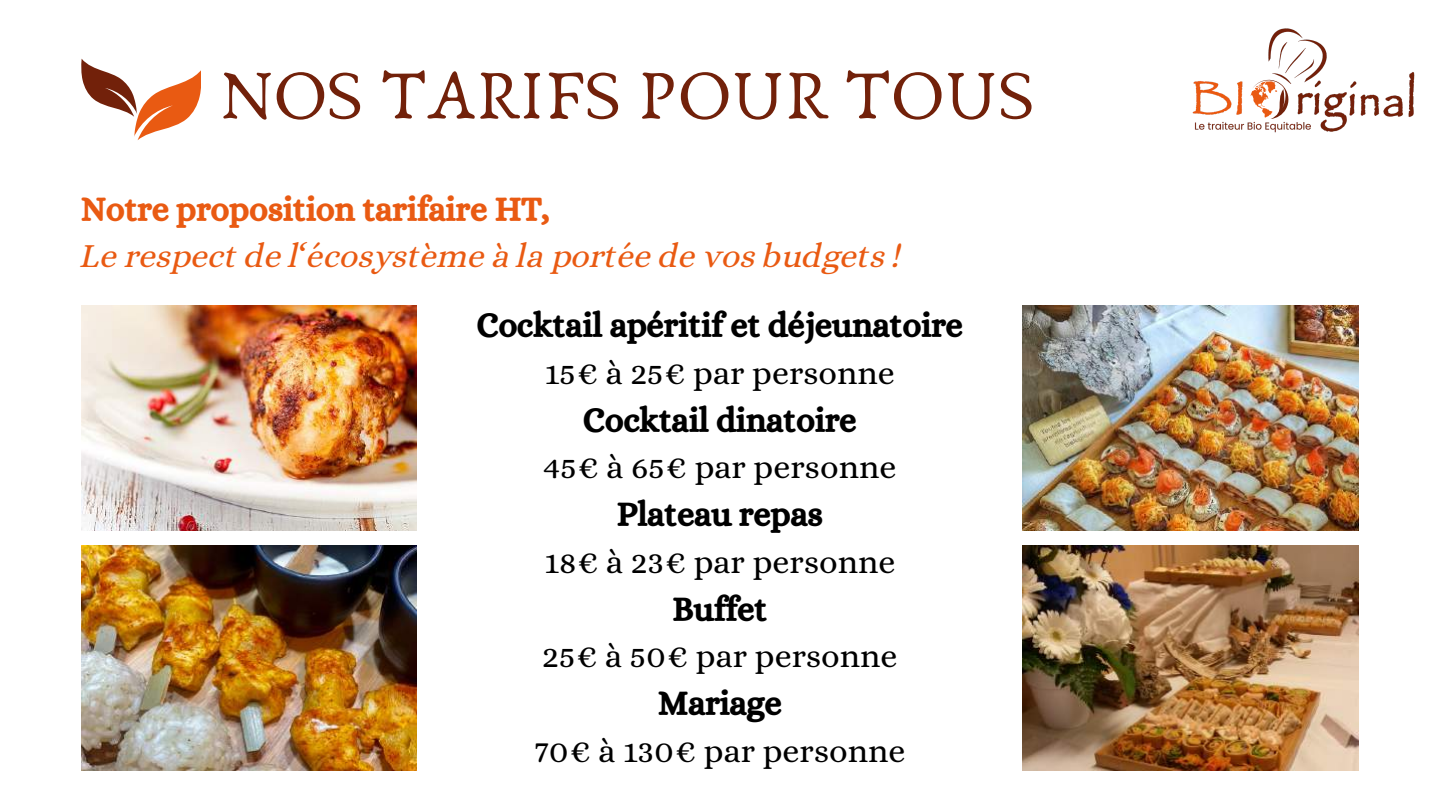
<style>
.page{position:relative;width:1440px;height:810px;background:#fff}
.page>*{position:absolute;margin:0;border:0;box-sizing:border-box;transform-origin:0 0}
.t1{font:72px "Anaktoria";color:#72210a}
.t2{font:34px "Alice";color:#000}
.t3{font:34px/47.2px "CA Generated";color:#e95a12}
.t4{font:34px "CA Generated";color:#000}
</style>
<div class="page">
<svg style="left:81px;top:59px;width:120px;height:81px"></svg>
<img style="left:1192px;top:72px;width:223px;height:61px">
<div style="left:1247px;top:79px;width:46px;height:40px;background:#fff"></div>
<svg style="left:1251px;top:72px;width:121px;height:47px"></svg>
<div style="left:1263px;top:6px;width:68px;height:73px;background:#fff"></div>
<img style="left:1266px;top:28px;width:61px;height:56px">
<img style="left:81px;top:305px;width:336px;height:225px">
<img style="left:81px;top:546px;width:336px;height:225px">
<img style="left:1023px;top:305px;width:336px;height:225px">
<img style="left:1023px;top:546px;width:336px;height:225px">
<h1 class="t1" style="left:219px;top:51px;width:816px">NOS TARIFS POUR TOUS</h1>
<p class="t3" style="left:81px;top:185px;width:822px">Notre proposition tarifaire HT,<br>Le respect de l‘écosystème à la portée de vos budgets !</p>
<p class="t4" style="left:477px;top:305px;width:488px">Cocktail apéritif et déjeunatoire</p>
<p class="t2" style="left:545px;top:353px;width:352px">15€ à 25€ par personne</p>
<p class="t4" style="left:583px;top:400px;width:275px">Cocktail dinatoire</p>
<p class="t2" style="left:544px;top:447px;width:354px">45€ à 65€ par personne</p>
<p class="t4" style="left:617px;top:494px;width:207px">Plateau repas</p>
<p class="t2" style="left:544px;top:542px;width:353px">18€ à 23€ par personne</p>
<p class="t4" style="left:673px;top:589px;width:96px">Buffet</p>
<p class="t2" style="left:542px;top:636px;width:357px">25€ à 50€ par personne</p>
<p class="t4" style="left:658px;top:683px;width:125px">Mariage</p>
<p class="t2" style="left:534px;top:731px;width:373px">70€ à 130€ par personne</p>
</div>
